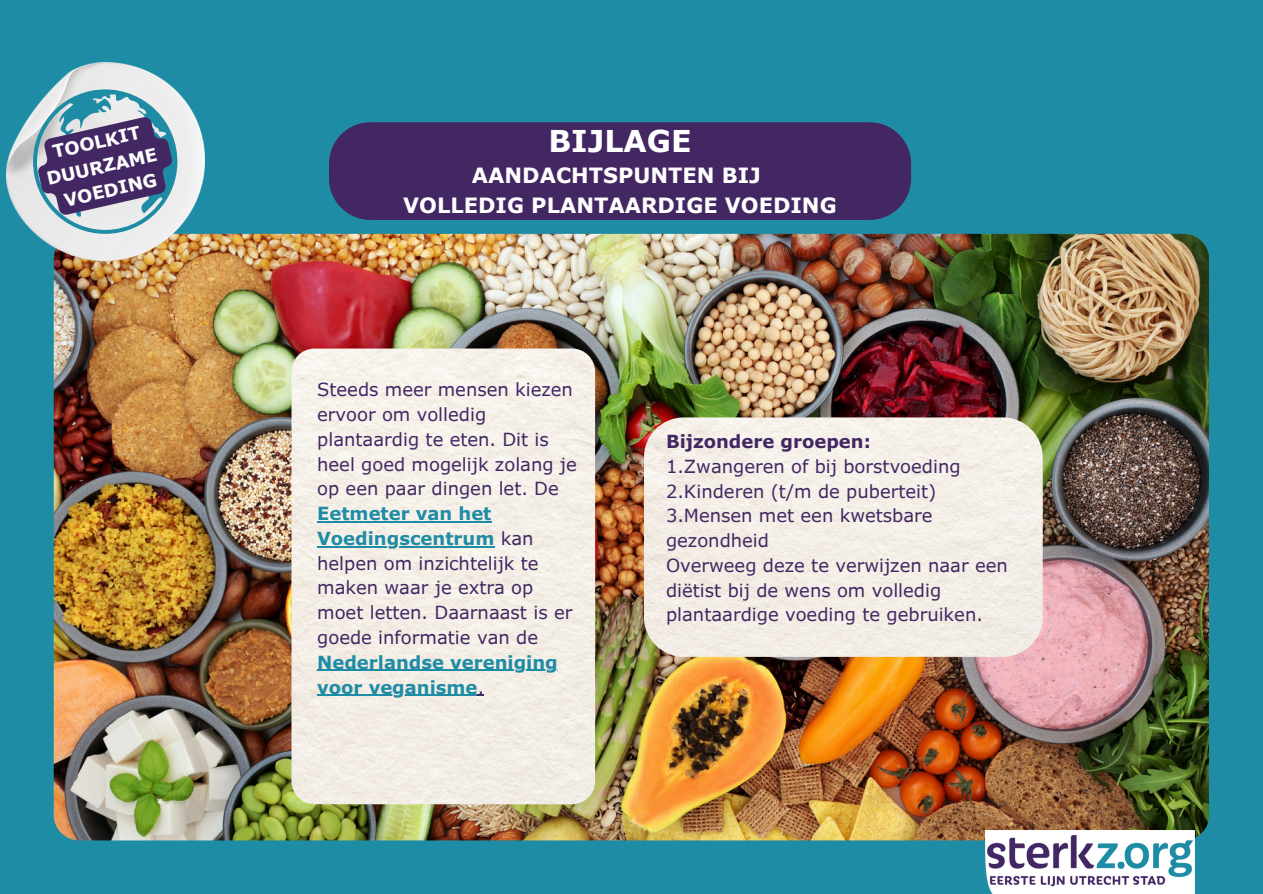
<style>
.page{position:relative;width:1263px;height:894px;background:#fff}
.page>*{position:absolute;margin:0;border:0;box-sizing:border-box;transform-origin:0 0}
.t1{font:700 30px "Verdana Pro";color:#fff}
.t2{font:700 21px/29.2px "Verdana Pro";color:#fff;text-align:center}
.t3{font:18px/24.8px "Verdana Pro";color:#432763}
.t4{font:700 18px "Verdana Pro";color:#1f8ca5}
.t5{font:700 18px "Verdana Pro";color:#432763}
.t6{font:700 17.85px/24.8px "Verdana Pro";color:#fff;text-align:center}
.s1{font-weight:700;color:#1f8ca5}
.s2{font-weight:400;color:#432763}
</style>
<div class="page">
<div style="left:0;top:0;width:1263px;height:893px;background:#1f8ca5"></div>
<img style="left:54px;top:234px;width:1154px;height:606px;border-radius:25px">
<img style="left:985px;top:830px;width:209px;height:63px">
<div style="left:329px;top:122px;width:582px;height:98px;background:#432763"></div>
<img style="left:6px;top:62px;width:198px;height:198px">
<img style="left:291px;top:348px;width:304px;height:456px;border-radius:23px">
<img style="left:644px;top:417px;width:399px;height:239px;border-radius:40px">
<svg style="left:32px;top:89px;width:147px;height:144px"></svg>
<hr style="left:317px;top:521px;width:175px;height:1px;background:#1f8ca5">
<hr style="left:317px;top:546px;width:177px;height:1px;background:#1f8ca5">
<hr style="left:317px;top:669px;width:241px;height:1px;background:#1f8ca5">
<hr style="left:317px;top:694px;width:161px;height:1px;background:#1f8ca5">
<p class="t6" style="left:39px;top:142px;width:114px;rotate:-13deg">TOOLKIT<br>DUURZAME</p>
<p class="t6" style="left:61px;top:188px;width:96px;rotate:-13deg">VOEDING</p>
<h1 class="t1" style="left:548px;top:122px;width:145px">BIJLAGE</h1>
<h1 class="t2" style="left:403px;top:160px;width:435px">AANDACHTSPUNTEN BIJ<br>VOLLEDIG PLANTAARDIGE VOEDING</h1>
<p class="t3" style="left:317px;top:376px;width:261px">Steeds meer mensen kiezen ervoor om volledig plantaardig te eten. Dit is heel goed mogelijk zolang je op een paar dingen let. De<br><span class="s1">Eetmeter van het</span></p>
<p class="t3" style="left:317px;top:525px;width:257px"><span class="s1">Voedingscentrum</span> kan helpen om inzichtelijk te maken waar je extra op moet letten. Daarnaast is er goede informatie van de</p>
<p class="t4" style="left:317px;top:650px;width:242px">Nederlandse vereniging</p>
<p class="t4" style="left:317px;top:675px;width:168px">voor veganisme<span class="s2">.</span></p>
<p class="t5" style="left:666px;top:430px;width:206px">Bijzondere groepen:</p>
<p class="t3" style="left:666px;top:453px;width:296px">1.Zwangeren of bij borstvoeding</p>
<p class="t3" style="left:666px;top:478px;width:272px">2.Kinderen (t/m de puberteit)</p>
<p class="t3" style="left:666px;top:502px;width:268px">3.Mensen met een kwetsbare gezondheid</p>
<p class="t3" style="left:666px;top:552px;width:343px">Overweeg deze te verwijzen naar een diëtist bij de wens om volledig plantaardige voeding te gebruiken.</p>
</div>
